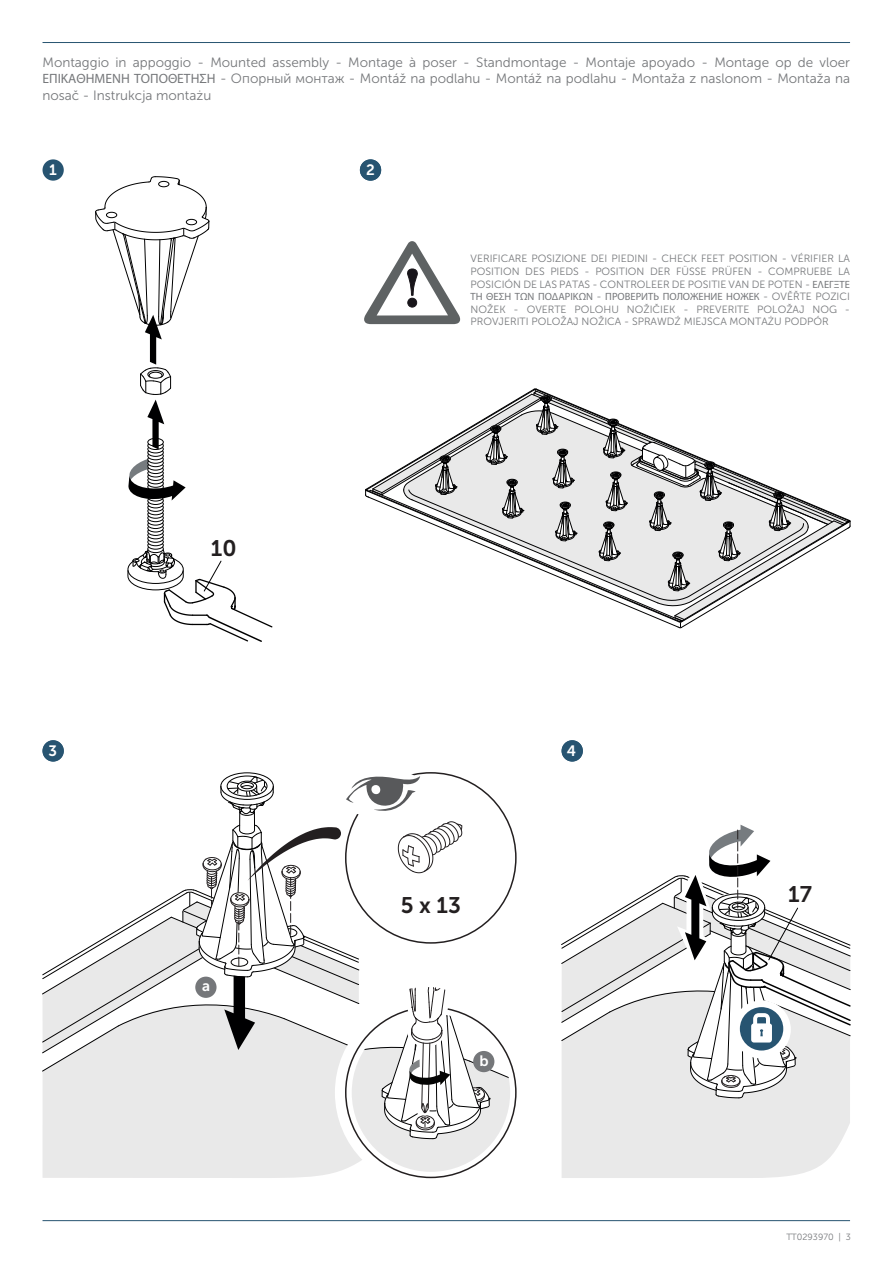
<style>
.page{position:relative;width:893px;height:1263px;background:#fff}
.page>*{position:absolute;margin:0;border:0;box-sizing:border-box;transform-origin:0 0}
.t1{font:22.5px "Museo Sans 700";color:#231f20}
.t2{font:15px "Museo Sans 700";color:#fff}
.t3{font:13.5px/16.2px "Museo Sans 300";color:#75777a;text-align:justify}
.t4{font:10.5px/12.6px "Museo Sans 300";color:#75777a;text-align:justify}
.t5{font:10.5px "Myriad Pro";color:#75777a}
.t6{font:9px "Museo Sans 300";color:#75777a}
.s1{font-family:"Myriad Pro"}
.s2{font-family:"Museo Sans Cyrl 300"}
.s3{font-family:"Museo Sans 300"}
</style>
<div class="page">
<hr style="left:43px;top:1220px;width:807px;height:1px;background:#275471">
<hr style="left:43px;top:42px;width:807px;height:1px;background:#275471">
<svg style="left:95px;top:176px;width:178px;height:466px"></svg>
<div style="left:562px;top:1128px;width:286px;height:50px;background:#e9e9e9"></div>
<svg style="left:561px;top:825px;width:290px;height:303px"></svg>
<div style="left:43px;top:159px;width:21px;height:22px;background:#275471;border-radius:50%"></div>
<svg style="left:364px;top:241px;width:96px;height:83px"></svg>
<div style="left:408px;top:298px;width:9px;height:9px;background:#18151a;border-radius:50%"></div>
<div style="left:408px;top:298px;width:9px;height:9px;border:1px solid #18151a;border-radius:50%"></div>
<svg style="left:365px;top:388px;width:486px;height:241px"></svg>
<div style="left:360px;top:159px;width:21px;height:22px;background:#275471;border-radius:50%"></div>
<div style="left:43px;top:740px;width:21px;height:21px;background:#275471;border-radius:50%"></div>
<div style="left:562px;top:740px;width:21px;height:21px;background:#275471;border-radius:50%"></div>
<svg style="left:42px;top:772px;width:475px;height:407px"></svg>
<p class="t3" style="left:43px;top:55px;width:809px">Montaggio in appoggio - Mounted assembly - Montage à poser - Standmontage - Montaje apoyado - Montage op de vloer <span class="s1">ΕΠΙΚΑΘΗΜΕΝΗ ΤΟΠΟΘΕΤΗΣΗ</span> - <span class="s2">Опорный монтаж</span> - Montáž na podlahu - Montáž na podlahu - Montaža z naslonom - Montaža na nosač - Instrukcja montażu</p>
<h2 class="t2" style="left:49px;top:162px;width:9px">1</h2>
<h1 class="t1" style="left:211px;top:535px;width:27px">10</h1>
<h2 class="t2" style="left:366px;top:162px;width:10px">21</h2>
<p class="t4" style="left:471px;top:252px;width:381px">VERIFICARE POSIZIONE DEI PIEDINI - CHECK FEET POSITION - VÉRIFIER LA POSITION DES PIEDS - POSITION DER FÜSSE PRÜFEN - COMPRUEBE LA POSICIÓN DE LAS PATAS - CONTROLEER DE POSITIE VAN DE POTEN - <span class="s1">ΕΛΕΓΞΤΕ</span></p>
<p class="t5" style="left:471px;top:290px;width:381px">ΤΗ ΘΕΣΗ ΤΩΝ ΠΟΔΑΡΙΚΩΝ <span class="s3">-</span> ПРОВЕРИТЬ ПОЛОЖЕНИЕ НОЖЕК <span class="s3">- OVĚŘTE POZICI</span></p>
<p class="t4" style="left:471px;top:303px;width:381px">NOŽEK - OVERTE POLOHU NOŽIČIEK - PREVERITE POLOŽAJ NOG -<br>PROVJERITI POLOŽAJ NOŽICA - SPRAWDŹ MIEJSCA MONTAŻU PODPÓR</p>
<h2 class="t2" style="left:49px;top:742px;width:10px">31</h2>
<h2 class="t2" style="left:567px;top:742px;width:11px">41</h2>
<h2 class="t2" style="left:202px;top:977px;width:10px">a</h2>
<h1 class="t1" style="left:401px;top:893px;width:61px">5 x 13</h1>
<h2 class="t2" style="left:480px;top:1053px;width:11px">b</h2>
<h1 class="t1" style="left:788px;top:881px;width:25px">17</h1>
<p class="t6" style="left:786px;top:1232px;width:66px">TT0293970 | 3</p>
</div>
